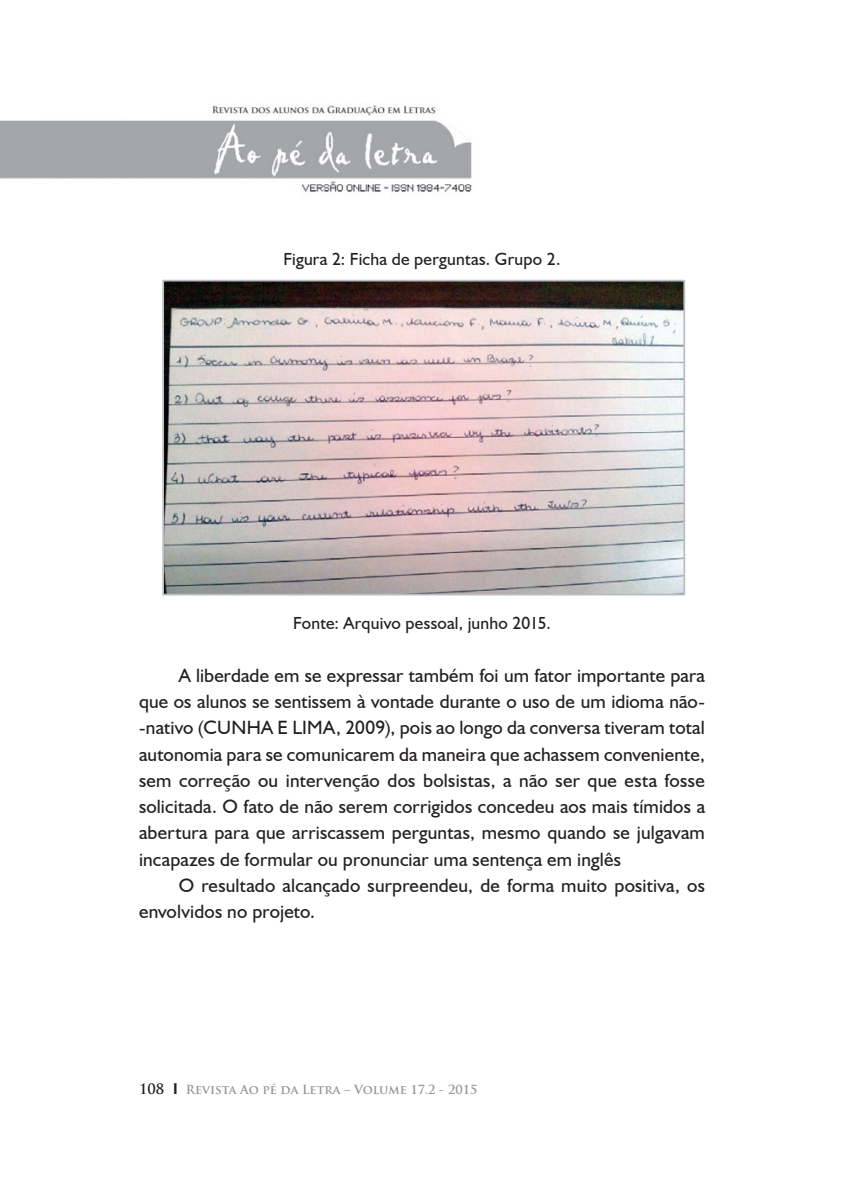
<style>
.page{position:relative;width:844px;height:1191px;background:#fff}
.page>*{position:absolute;margin:0;border:0;box-sizing:border-box;transform-origin:0 0}
.t1{font:19.25px/26.2px "Humanist 521 BT";letter-spacing:.01em;color:#231f20;text-align:justify}
.t2{font:17.5px "Humanist 521 BT";letter-spacing:.01em;color:#231f20}
.t3{font:700 12.25px "Trajan Pro";color:#939598}
.s1{font-size:14px;color:#231f20}
.s2{font-family:"Humanist 521 BT";font-size:15.75px;color:#231f20}
</style>
<div class="page">
<img style="left:0;top:105px;width:472px;height:87px">
<img style="left:165px;top:283px;width:517px;height:309px">
<div style="left:162px;top:280px;width:523px;height:315px;border:2px solid #bcbdc0"></div>
<p class="t2" style="left:283px;top:248px;width:278px">Figura 2: Ficha de perguntas. Grupo 2.</p>
<p class="t2" style="left:293px;top:612px;width:259px">Fonte: Arquivo pessoal, junho 2015.</p>
<p class="t1" style="left:139px;top:661px;width:567px;text-indent:40px">A liberdade em se expressar também foi um fator importante para que os alunos se sentissem à vontade durante o uso de um idioma não--nativo (CUNHA E LIMA, 2009), pois ao longo da conversa tiveram total autonomia para se comunicarem da maneira que achassem conveniente, sem correção ou intervenção dos bolsistas, a não ser que esta fosse solicitada. O fato de não serem corrigidos concedeu aos mais tímidos a abertura para que arriscassem perguntas, mesmo quando se julgavam incapazes de formular ou pronunciar uma sentença em inglês</p>
<p class="t1" style="left:139px;top:871px;width:567px;text-indent:40px">O resultado alcançado surpreendeu, de forma muito positiva, os envolvidos no projeto.</p>
<p class="t3" style="left:139px;top:1082px;width:340px"><span class="s1">108</span> <span class="s2">l</span> Revista Ao pé da Letra – Volume 17.2 - 2015</p>
</div>
